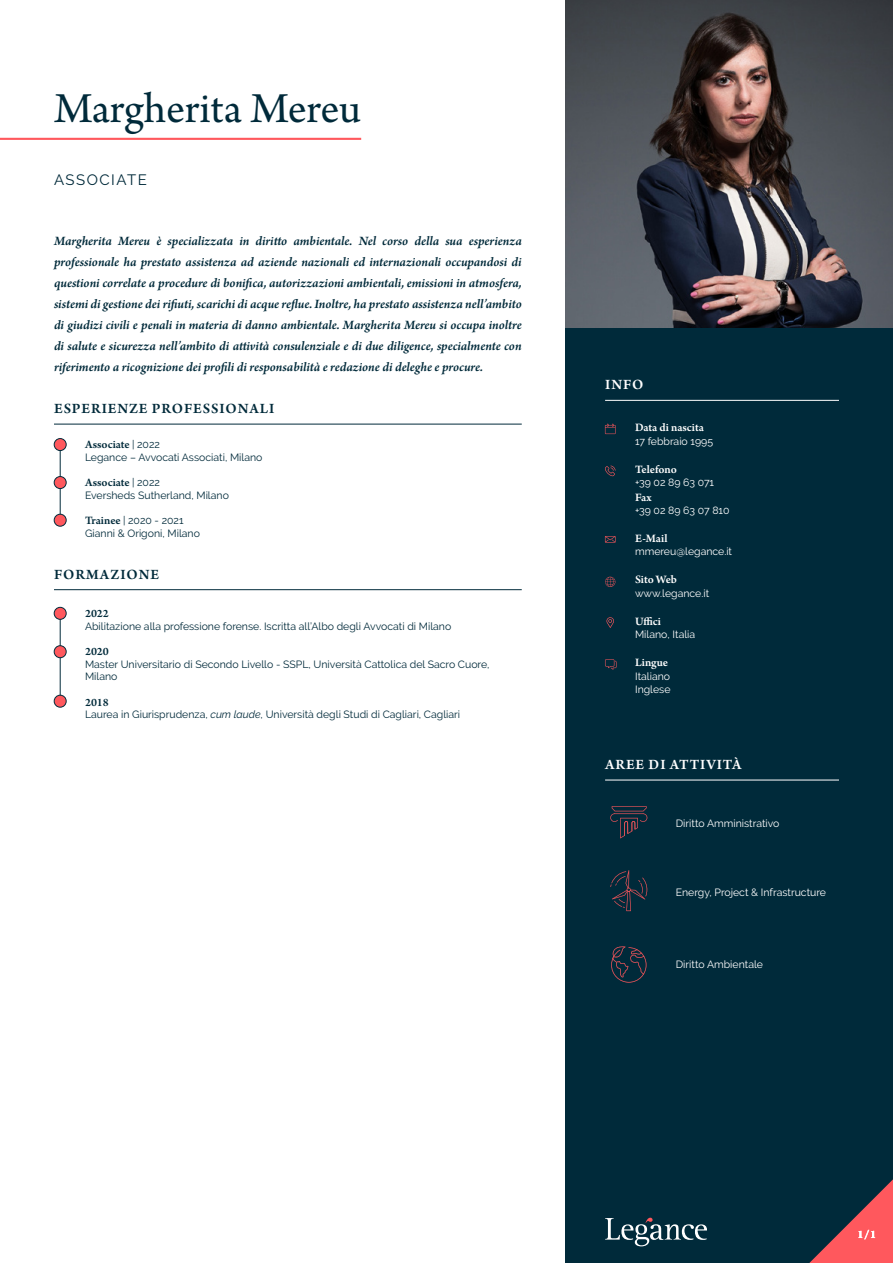
<style>
.page{position:relative;width:893px;height:1263px;background:#fff}
.page>*{position:absolute;margin:0;border:0;box-sizing:border-box;transform-origin:0 0}
.t1{font:45px "Arno Pro";letter-spacing:-.005em;color:#002a3a}
.t2{font:600 15px "Arno Pro";letter-spacing:.06em;color:#002a3a}
.t3{font:600 15px "Arno Pro";letter-spacing:.06em;color:#fff}
.t4{font:15px "Raleway";letter-spacing:.1em;color:#002a3a}
.t5{font:italic 600 13.5px/21px "Arno Pro";letter-spacing:-.005em;color:#002a3a;text-align:justify}
.t6{font:600 12px "Arno Pro";color:#fff}
.t7{font:600 12px "Arno Pro";color:#002a3a}
.t8{font:10.5px/12.6px "Raleway";color:#002a3a}
.t9{font:10.5px/13.5px "Raleway";color:#fff}
.s1{font-family:"Raleway";font-weight:400;font-size:10.5px}
.s2{font-family:"Arno Pro";font-weight:600;font-size:12px}
.s3{font-style:italic}
</style>
<div class="page">
<div style="left:566px;top:0;width:327px;height:1263px;background:#002a3a"></div>
<svg style="left:605px;top:1218px;width:102px;height:28px"></svg>
<svg style="left:809px;top:1179px;width:84px;height:84px"></svg>
<hr style="left:60px;top:613px;width:1px;height:88px;background:#002a3a">
<hr style="left:54px;top:424px;width:468px;height:1px;background:#002a3a">
<hr style="left:54px;top:589px;width:468px;height:1px;background:#002a3a">
<hr style="left:60px;top:443px;width:1px;height:77px;background:#002a3a">
<div style="left:54px;top:439px;width:12px;height:12px;background:#ff585d;border-radius:50%"></div>
<div style="left:54px;top:438px;width:12px;height:13px;border:1px solid #002a3a;border-radius:50%"></div>
<div style="left:54px;top:476px;width:12px;height:12px;background:#ff585d;border-radius:50%"></div>
<div style="left:54px;top:476px;width:12px;height:13px;border:1px solid #002a3a;border-radius:50%"></div>
<div style="left:54px;top:514px;width:12px;height:12px;background:#ff585d;border-radius:50%"></div>
<div style="left:54px;top:514px;width:12px;height:12px;border:1px solid #002a3a;border-radius:50%"></div>
<div style="left:54px;top:607px;width:12px;height:12px;background:#ff585d;border-radius:50%"></div>
<div style="left:54px;top:607px;width:12px;height:12px;border:1px solid #002a3a;border-radius:50%"></div>
<div style="left:54px;top:646px;width:12px;height:12px;background:#ff585d;border-radius:50%"></div>
<div style="left:54px;top:645px;width:12px;height:13px;border:1px solid #002a3a;border-radius:50%"></div>
<div style="left:54px;top:695px;width:12px;height:12px;background:#ff585d;border-radius:50%"></div>
<div style="left:54px;top:695px;width:12px;height:12px;border:1px solid #002a3a;border-radius:50%"></div>
<hr style="left:0;top:138px;width:361px;height:2px;background:#ff585d">
<hr style="left:605px;top:400px;width:234px;height:1px;background:#fff">
<hr style="left:605px;top:780px;width:234px;height:1px;background:#fff">
<svg style="left:606px;top:617px;width:8px;height:11px"></svg>
<svg style="left:605px;top:536px;width:11px;height:7px"></svg>
<svg style="left:605px;top:465px;width:11px;height:11px"></svg>
<svg style="left:605px;top:577px;width:10px;height:10px"></svg>
<svg style="left:605px;top:424px;width:11px;height:10px"></svg>
<svg style="left:605px;top:659px;width:11px;height:11px"></svg>
<svg style="left:610px;top:870px;width:37px;height:41px"></svg>
<svg style="left:610px;top:806px;width:37px;height:32px"></svg>
<svg style="left:611px;top:946px;width:35px;height:37px"></svg>
<img style="left:566px;top:0;width:327px;height:327px">
<h1 class="t1" style="left:54px;top:83px;width:309px">Margherita Mereu</h1>
<p class="t4" style="left:54px;top:171px;width:94px">ASSOCIATE</p>
<p class="t5" style="left:54px;top:231px;width:469px">Margherita Mereu è specializzata in diritto ambientale. Nel corso della sua esperienza professionale ha prestato assistenza ad aziende nazionali ed internazionali occupandosi di questioni correlate a procedure di bonifica, autorizzazioni ambientali, emissioni in atmosfera, sistemi di gestione dei rifiuti, scarichi di acque reflue. Inoltre, ha prestato assistenza nell’ambito di giudizi civili e penali in materia di danno ambientale. Margherita Mereu si occupa inoltre di salute e sicurezza nell’ambito di attività consulenziale e di due diligence, specialmente con riferimento a ricognizione dei profili di responsabilità e redazione di deleghe e procure.</p>
<p class="t2" style="left:54px;top:400px;width:222px">ESPERIENZE PROFESSIONALI</p>
<p class="t7" style="left:85px;top:438px;width:76px">Associate <span class="s1">| 2022</span></p>
<p class="t8" style="left:85px;top:451px;width:179px">Legance – Avvocati Associati, Milano</p>
<p class="t7" style="left:85px;top:476px;width:76px">Associate <span class="s1">| 2022</span></p>
<p class="t8" style="left:85px;top:489px;width:145px">Eversheds Sutherland, Milano</p>
<p class="t8" style="left:85px;top:514px;width:116px"><span class="s2">Trainee</span> | 2020 - 2021<br>Gianni &amp; Origoni, Milano</p>
<p class="t2" style="left:54px;top:566px;width:107px">FORMAZIONE</p>
<p class="t7" style="left:85px;top:606px;width:25px">2022</p>
<p class="t8" style="left:85px;top:620px;width:368px">Abilitazione alla professione forense. Iscritta all’Albo degli Avvocati di Milano</p>
<p class="t7" style="left:85px;top:644px;width:25px">2020</p>
<p class="t8" style="left:85px;top:657px;width:406px">Master Universitario di Secondo Livello - SSPL, Università Cattolica del Sacro Cuore,<br>Milano</p>
<p class="t7" style="left:85px;top:695px;width:25px">2018</p>
<p class="t8" style="left:85px;top:708px;width:377px">Laurea in Giurisprudenza, <span class="s3">cum laude</span>, Università degli Studi di Cagliari, Cagliari</p>
<p class="t3" style="left:605px;top:376px;width:40px">INFO</p>
<p class="t6" style="left:635px;top:421px;width:70px">Data di nascita</p>
<p class="t9" style="left:635px;top:434px;width:79px">17 febbraio 1995</p>
<p class="t6" style="left:635px;top:462px;width:43px">Telefono</p>
<p class="t9" style="left:635px;top:476px;width:81px">+39 02 89 63 071</p>
<p class="t6" style="left:635px;top:490px;width:18px">Fax</p>
<p class="t9" style="left:635px;top:504px;width:96px">+39 02 89 63 07 810</p>
<p class="t6" style="left:635px;top:531px;width:34px">E-Mail</p>
<p class="t9" style="left:635px;top:545px;width:99px">mmereu@legance.it</p>
<p class="t6" style="left:635px;top:573px;width:43px">Sito Web</p>
<p class="t9" style="left:635px;top:586px;width:76px">www.legance.it</p>
<p class="t6" style="left:635px;top:614px;width:28px">Uffici</p>
<p class="t9" style="left:635px;top:628px;width:62px">Milano, Italia</p>
<p class="t6" style="left:635px;top:656px;width:35px">Lingue</p>
<p class="t9" style="left:635px;top:669px;width:37px">Italiano<br>Inglese</p>
<p class="t3" style="left:605px;top:756px;width:138px">AREE DI ATTIVITÀ</p>
<p class="t9" style="left:676px;top:817px;width:105px">Diritto Amministrativo</p>
<p class="t9" style="left:676px;top:885px;width:152px">Energy, Project &amp; Infrastructure</p>
<p class="t9" style="left:676px;top:958px;width:89px">Diritto Ambientale</p>
<p class="t6" style="left:857px;top:1228px;width:20px">1/1</p>
</div>
